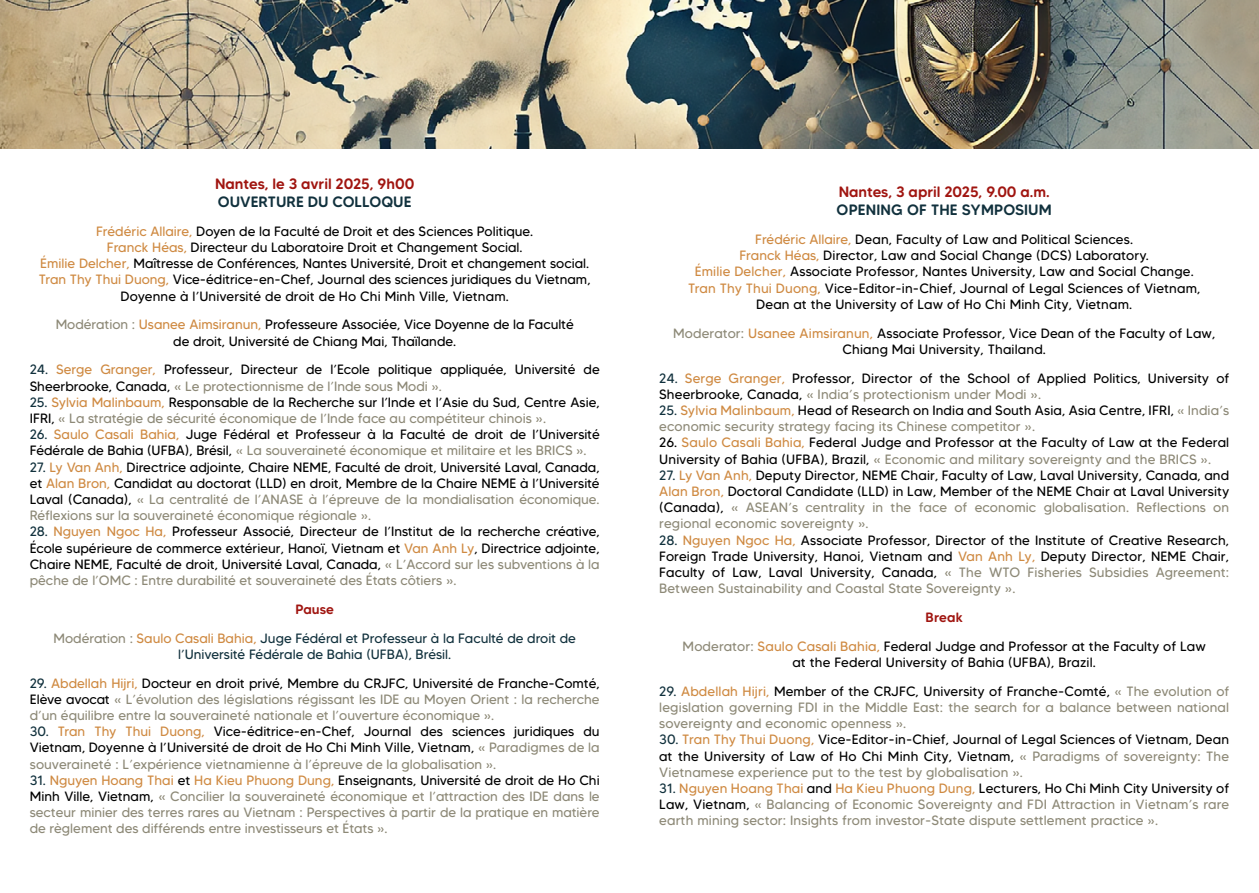
<style>
.page{position:relative;width:1259px;height:893px;background:#fff}
.page>*{position:absolute;margin:0;border:0;box-sizing:border-box;transform-origin:0 0}
.t1{font:500 15px "MADE Tommy Soft";color:#a01510}
.t2{font:500 15px "MADE Tommy Soft";color:#11313d}
.t3{font:13.5px/16.2px "MADE Tommy Soft";color:#000;text-align:justify}
.t4{font:13.5px/16.2px "MADE Tommy Soft";color:#8d8977;text-align:justify}
.t5{font:13.5px/28.8px "MADE Tommy Soft";color:#11313d;text-align:center}
.s1{color:#cf8a42}
.s2{color:#8d8977}
.s3{color:#11313d}
.s4{color:#000}
.s5{font-weight:500;color:#a01510}
</style>
<div class="page">
<img style="left:0;top:0;width:1259px;height:149px">
<p class="t1" style="left:215px;top:174px;width:201px">Nantes, le 3 avril 2025, 9h00</p>
<p class="t2" style="left:218px;top:192px;width:195px">OUVERTURE DU COLLOQUE</p>
<p class="t3" style="left:39px;top:223px;width:553px;text-align:center"><span class="s1">Frédéric Allaire,</span> Doyen de la Faculté de Droit et des Sciences Politique.<br><span class="s1">Franck Héas,</span> Directeur du Laboratoire Droit et Changement Social.<br><span class="s1">Émilie Delcher,</span> Maîtresse de Conférences, Nantes Université, Droit et changement social.<br><span class="s1">Tran Thy Thui Duong,</span> Vice-éditrice-en-Chef, Journal des sciences juridiques du Vietnam, Doyenne à l’Université de droit de Ho Chi Minh Ville, Vietnam.</p>
<p class="t3" style="left:56px;top:317px;width:519px;text-align:center"><span class="s2">Modération :</span> <span class="s1">Usanee Aimsiranun,</span> Professeure Associée, Vice Doyenne de la Faculté de droit, Université de Chiang Mai, Thaïlande.</p>
<p class="t3" style="left:30px;top:361px;width:571px"><span class="s3">24.</span> <span class="s1">Serge Granger,</span> Professeur, Directeur de l’Ecole politique appliquée, Université de<br>Sheerbrooke, Canada, <span class="s2">« Le protectionnisme de l’Inde sous Modi ».</span></p>
<p class="t4" style="left:30px;top:394px;width:571px"><span class="s3">25.</span> <span class="s1">Sylvia Malinbaum,</span> <span class="s4">Responsable de la Recherche sur l’Inde et l’Asie du Sud, Centre Asie,<br>IFRI,</span> « La stratégie de sécurité économique de l’Inde face au compétiteur chinois ».</p>
<p class="t3" style="left:30px;top:426px;width:571px"><span class="s3">26.</span> <span class="s1">Saulo Casali Bahia,</span> Juge Fédéral et Professeur à la Faculté de droit de l’Université<br>Fédérale de Bahia (UFBA), Brésil, <span class="s2">« La souveraineté économique et militaire et les BRICS ».</span></p>
<p class="t3" style="left:30px;top:459px;width:571px"><span class="s3">27.</span> <span class="s1">Ly Van Anh,</span> Directrice adjointe, Chaire NEME, Faculté de droit, Université Laval, Canada, et <span class="s1">Alan Bron,</span> Candidat au doctorat (LLD) en droit, Membre de la Chaire NEME à l’Université Laval (Canada), <span class="s2">« La centralité de l’ANASE à l’épreuve de la mondialisation économique.<br>Réflexions sur la souveraineté économique régionale ».</span></p>
<p class="t3" style="left:30px;top:523px;width:571px"><span class="s3">28.</span> <span class="s1">Nguyen Ngoc Ha,</span> Professeur Associé, Directeur de l’Institut de la recherche créative, École supérieure de commerce extérieur, Hanoï, Vietnam et <span class="s1">Van Anh Ly</span>, Directrice adjointe, Chaire NEME, Faculté de droit, Université Laval, Canada, <span class="s2">« L’Accord sur les subventions à la pêche de l’OMC : Entre durabilité et souveraineté des États côtiers ».</span></p>
<p class="t5" style="left:53px;top:595px;width:524px"><span class="s5">Pause<br></span><span class="s2">Modération :</span> <span class="s1">Saulo Casali Bahia,</span> Juge Fédéral et Professeur à la Faculté de droit de</p>
<p class="t5" style="left:178px;top:640px;width:274px">l’Université Fédérale de Bahia (UFBA), Brésil.</p>
<p class="t4" style="left:30px;top:675px;width:571px"><span class="s3">29.</span> <span class="s1">Abdellah Hijri,</span> <span class="s4">Docteur en droit privé, Membre du CRJFC, Université de Franche-Comté, Elève avocat</span> « L’évolution des législations régissant les IDE au Moyen Orient : la recherche d’un équilibre entre la souveraineté nationale et l’ouverture économique ».</p>
<p class="t3" style="left:30px;top:723px;width:571px"><span class="s3">30.</span> <span class="s1">Tran Thy Thui Duong,</span> Vice-éditrice-en-Chef, Journal des sciences juridiques du Vietnam, Doyenne à l’Université de droit de Ho Chi Minh Ville, Vietnam, <span class="s2">« Paradigmes de la souveraineté : L’expérience vietnamienne à l’épreuve de la globalisation ».</span></p>
<p class="t4" style="left:30px;top:772px;width:571px"><span class="s3">31.</span> <span class="s1">Nguyen Hoang Thai</span> <span class="s4">et</span> <span class="s1">Ha Kieu Phuong Dung,</span> <span class="s4">Enseignants, Université de droit de Ho Chi Minh Ville, Vietnam,</span> « Concilier la souveraineté économique et l’attraction des IDE dans le secteur minier des terres rares au Vietnam : Perspectives à partir de la pratique en matière de règlement des différends entre investisseurs et États ».</p>
<p class="t1" style="left:838px;top:183px;width:213px">Nantes, 3 april 2025, 9.00 a.m.</p>
<p class="t2" style="left:836px;top:201px;width:217px">OPENING OF THE SYMPOSIUM</p>
<p class="t3" style="left:688px;top:231px;width:514px;text-align:center"><span class="s1">Frédéric Allaire,</span> Dean, Faculty of Law and Political Sciences.<br><span class="s1">Franck Héas,</span> Director, Law and Social Change (DCS) Laboratory.<br><span class="s1">Émilie Delcher,</span> Associate Professor, Nantes University, Law and Social Change.<br><span class="s1">Tran Thy Thui Duong,</span> Vice-Editor-in-Chief, Journal of Legal Sciences of Vietnam, Dean at the University of Law of Ho Chi Minh City, Vietnam.</p>
<p class="t3" style="left:673px;top:325px;width:544px;text-align:center"><span class="s2">Moderator:</span> <span class="s1">Usanee Aimsiranun,</span> Associate Professor, Vice Dean of the Faculty of Law,<br>Chiang Mai University, Thailand.</p>
<p class="t3" style="left:659px;top:370px;width:571px"><span class="s3">24.</span> <span class="s1">Serge Granger,</span> Professor, Director of the School of Applied Politics, University of<br>Sheerbrooke, Canada, <span class="s2">« India’s protectionism under Modi ».</span></p>
<p class="t4" style="left:659px;top:402px;width:571px"><span class="s3">25.</span> <span class="s1">Sylvia Malinbaum,</span> <span class="s4">Head of Research on India and South Asia, Asia Centre, IFRI,</span> « India’s economic security strategy facing its Chinese competitor ».</p>
<p class="t3" style="left:659px;top:434px;width:571px">26. <span class="s1">Saulo Casali Bahia,</span> Federal Judge and Professor at the Faculty of Law at the Federal<br>University of Bahia (UFBA), Brazil, <span class="s2">« Economic and military sovereignty and the BRICS ».</span></p>
<p class="t3" style="left:659px;top:467px;width:571px"><span class="s3">27.</span> <span class="s1">Ly Van Anh,</span> Deputy Director, NEME Chair, Faculty of Law, Laval University, Canada, and <span class="s1">Alan Bron,</span> Doctoral Candidate (LLD) in Law, Member of the NEME Chair at Laval University (Canada), <span class="s2">« ASEAN’s centrality in the face of economic globalisation. Reflections on regional economic sovereignty ».</span></p>
<p class="t3" style="left:659px;top:532px;width:571px"><span class="s3">28.</span> <span class="s1">Nguyen Ngoc Ha,</span> Associate Professor, Director of the Institute of Creative Research, Foreign Trade University, Hanoi, Vietnam and <span class="s1">Van Anh Ly,</span> Deputy Director, NEME Chair, Faculty of Law, Laval University, Canada, <span class="s2">« The WTO Fisheries Subsidies Agreement:<br>Between Sustainability and Coastal State Sovereignty ».</span></p>
<p class="t3" style="left:682px;top:603px;width:525px;line-height:28.8px;text-align:center"><span class="s5">Break<br></span><span class="s2">Moderator:</span> <span class="s1">Saulo Casali Bahia,</span> Federal Judge and Professor at the Faculty of Law</p>
<p class="t3" style="left:792px;top:654px;width:305px">at the Federal University of Bahia (UFBA), Brazil.</p>
<p class="t4" style="left:659px;top:683px;width:571px"><span class="s3">29.</span> <span class="s1">Abdellah Hijri,</span> <span class="s4">Member of the CRJFC, University of Franche-Comté,</span> « The evolution of legislation governing FDI in the Middle East: the search for a balance between national sovereignty and economic openness ».</p>
<p class="t3" style="left:659px;top:731px;width:571px"><span class="s3">30.</span> <span class="s1">Tran Thy Thui Duong,</span> Vice-Editor-in-Chief, Journal of Legal Sciences of Vietnam, Dean at the University of Law of Ho Chi Minh City, Vietnam, <span class="s2">« Paradigms of sovereignty: The Vietnamese experience put to the test by globalisation ».</span></p>
<p class="t4" style="left:659px;top:780px;width:571px"><span class="s3">31.</span> <span class="s1">Nguyen Hoang Thai</span> <span class="s4">and</span> <span class="s1">Ha Kieu Phuong Dung,</span> <span class="s4">Lecturers, Ho Chi Minh City University of Law, Vietnam,</span> « Balancing of Economic Sovereignty and FDI Attraction in Vietnam’s rare earth mining sector: Insights from investor-State dispute settlement practice ».</p>
</div>
